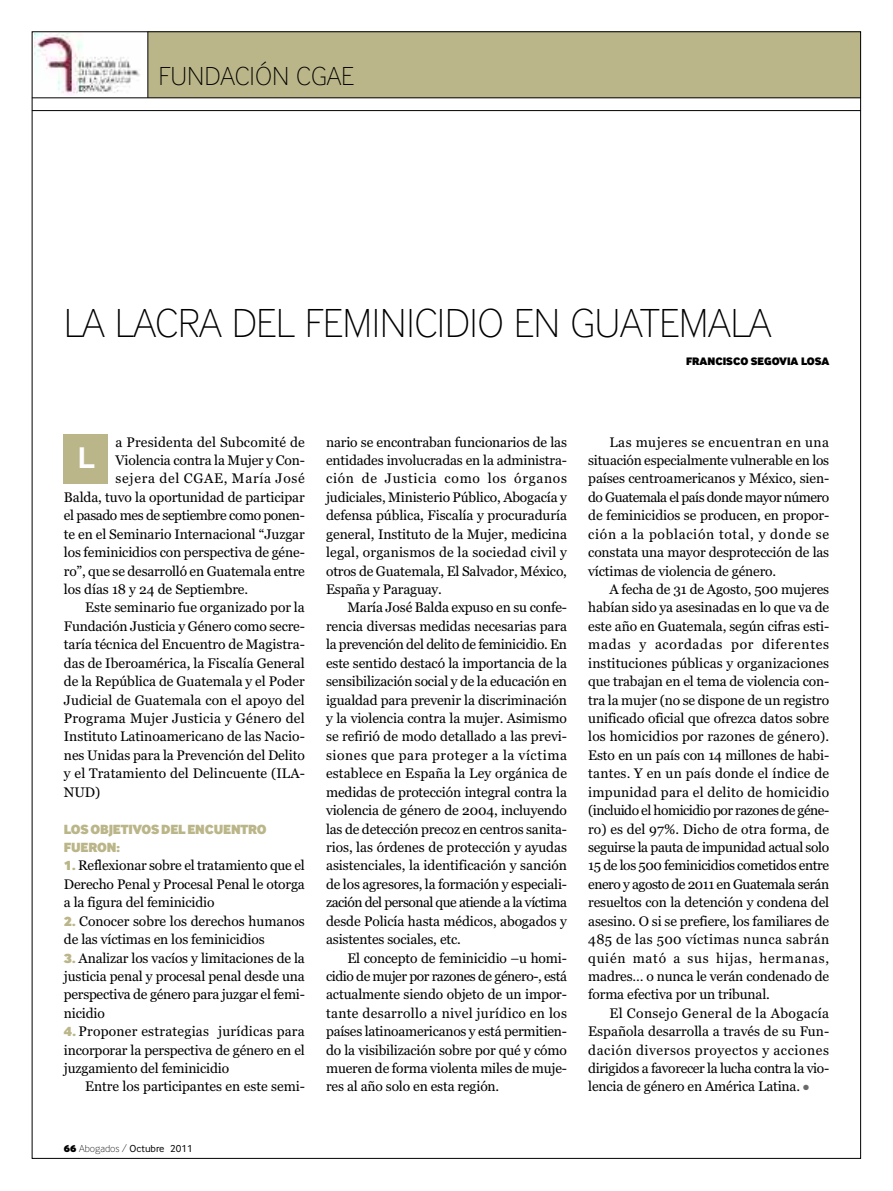
<style>
.page{position:relative;width:893px;height:1191px;background:#fff}
.page>*{position:absolute;margin:0;border:0;box-sizing:border-box;transform-origin:0 0}
.t1{font:42px "Inter Face Da Ma Th";letter-spacing:-.01em;color:#000}
.t2{font:700 31.05px "Inter Face Da Ma";color:#fff}
.t3{font:27px "Inter Face Da Ma Th";color:#000}
.t4{font:13.8px/18.5px "Georgia";letter-spacing:-.01em;color:#000;text-align:justify}
.t5{font:13.8px "Georgia";letter-spacing:-.03em;color:#000}
.t6{font:13.8px "Georgia";letter-spacing:.02em;color:#000}
.t7{font:700 13.8px/18.5px "Inter Face Da Ma Th";letter-spacing:-.01em;color:#bbb689}
.t8{font:13.8px "Georgia";letter-spacing:.015em;color:#000}
.t9{font:13.8px "Georgia";letter-spacing:.05em;color:#000}
.t10{font:700 11.25px "Inter Face Da Ma Th";color:#000}
.t11{font:10.5px "Inter Face Da Ma";color:#000}
.s1{font-family:"Inter Face Da Ma Th";font-weight:700;color:#bbb689}
.s2{font-family:"Inter Face Da Ma Th";font-weight:700}
.s3{font-family:"Inter Face Da Ma Th"}
.s4{color:#6b6b6b}
</style>
<div class="page">
<div style="left:148px;top:32px;width:713px;height:66px;background:#bbb689"></div>
<img style="left:35px;top:34px;width:105px;height:61px">
<hr style="left:148px;top:32px;width:1px;height:66px;background:#000">
<hr style="left:32px;top:98px;width:829px;height:1px;background:#000">
<hr style="left:32px;top:110px;width:829px;height:1px;background:#000">
<div style="left:64px;top:434px;width:44px;height:49px;background:#bbb689"></div>
<h3 class="t3" style="left:159px;top:67px;width:197px">FUNDACIÓN CGAE</h3>
<h1 class="t1" style="left:64px;top:308px;width:709px">LA LACRA DEL FEMINICIDIO EN GUATEMALA</h1>
<p class="t10" style="left:686px;top:358px;width:145px">FRANCISCO SEGOVIA LOSA</p>
<p class="t8" style="left:116px;top:434px;width:191px">a Presidenta del Subcomité de</p>
<p class="t4" style="left:116px;top:451px;width:191px">Violencia contra la Mujer y Con-</p>
<p class="t9" style="left:116px;top:471px;width:191px">sejera del CGAE, María José</p>
<p class="t4" style="left:64px;top:488px;width:242px">Balda, tuvo la oportunidad de participar</p>
<p class="t5" style="left:64px;top:507px;width:242px">el pasado mes de septiembre como ponen-</p>
<p class="t4" style="left:64px;top:524px;width:242px">te en el Seminario Internacional “Juzgar</p>
<p class="t4" style="left:64px;top:543px;width:242px">los feminicidios con perspectiva de géne-</p>
<p class="t4" style="left:64px;top:561px;width:242px">ro”, que se desarrolló en Guatemala entre</p>
<p class="t4" style="left:64px;top:580px;width:186px">los días 18 y 24 de Septiembre.</p>
<p class="t4" style="left:85px;top:598px;width:221px">Este seminario fue organizado por la</p>
<p class="t4" style="left:64px;top:617px;width:242px">Fundación Justicia y Género como secre-</p>
<p class="t4" style="left:64px;top:635px;width:242px">taría técnica del Encuentro de Magistra-</p>
<p class="t4" style="left:64px;top:653px;width:242px">das de Iberoamérica, la Fiscalía General</p>
<p class="t4" style="left:64px;top:672px;width:242px">de la República de Guatemala y el Poder</p>
<p class="t4" style="left:64px;top:690px;width:242px">Judicial de Guatemala con el apoyo del</p>
<p class="t6" style="left:64px;top:710px;width:242px">Programa Mujer Justicia y Género del</p>
<p class="t4" style="left:64px;top:727px;width:242px">Instituto Latinoamericano de las Nacio-</p>
<p class="t4" style="left:64px;top:745px;width:242px">nes Unidas para la Prevención del Delito</p>
<p class="t4" style="left:64px;top:764px;width:242px">y el Tratamiento del Delincuente (ILA-</p>
<p class="t4" style="left:64px;top:782px;width:38px">NUD)</p>
<p class="t7" style="left:64px;top:821px;width:204px">LOSOBJETIVOSDELENCUENTRO<br>FUERON:</p>
<p class="t4" style="left:64px;top:856px;width:242px"><span class="s1">1.</span> Reflexionar sobre el tratamiento que el Derecho Penal y Procesal Penal le otorga a la figura del feminicidio</p>
<p class="t4" style="left:64px;top:911px;width:242px"><span class="s1">2.</span> Conocer sobre los derechos humanos de las víctimas en los feminicidios</p>
<p class="t4" style="left:64px;top:948px;width:242px"><span class="s1">3.</span> Analizar los vacíos y limitaciones de la justicia penal y procesal penal desde una perspectiva de género para juzgar el femi&shy;nicidio</p>
<p class="t4" style="left:64px;top:1022px;width:242px"><span class="s1">4.</span> Proponer estrategias jurídicas para incorporar la perspectiva de género en el juzgamiento del feminicidio</p>
<p class="t4" style="left:85px;top:1077px;width:221px">Entre los participantes en este semi-</p>
<h2 class="t2" style="left:77px;top:445px;width:19px">L</h2>
<p class="t11" style="left:64px;top:1145px;width:130px"><span class="s2">66</span> <span class="s3">Abogados /</span> Octubre 2011</p>
<p class="t4" style="left:326px;top:432px;width:242px">nario se encontraban funcionarios de las entidades involucradas en la administra&shy;ción de Justicia como los órganos judiciales, Ministerio Público, Abogacía y defensa pública, Fiscalía y procuraduría general, Instituto de la Mujer, medicina legal, organismos de la sociedad civil y otros de Guatemala, El Salvador, México, España y Paraguay.</p>
<p class="t4" style="left:326px;top:598px;width:242px;text-indent:21px">María José Balda expuso en su confe&shy;rencia diversas medidas necesarias para la prevención del delito de feminicidio. En este sentido destacó la importancia de la sensibilización social y de la educación en igualdad para prevenir la discriminación y la violencia contra la mujer. Asimismo se refirió de modo detallado a las previ&shy;siones que para proteger a la víctima establece en España la Ley orgánica de medidas de protección integral contra la violencia de género de 2004, incluyendo las de detección precoz en centros sanita&shy;rios, las órdenes de protección y ayudas asistenciales, la identificación y sanción de los agresores, la formación y especiali&shy;zación del personal que atiende a la víctima desde Policía hasta médicos, abogados y asistentes sociales, etc.</p>
<p class="t4" style="left:326px;top:948px;width:242px;text-indent:21px">El concepto de feminicidio –u homi&shy;cidio de mujer por razones de género-, está actualmente siendo objeto de un impor&shy;tante desarrollo a nivel jurídico en los países latinoamericanos y está permitien&shy;do la visibilización sobre por qué y cómo mueren de forma violenta miles de muje&shy;res al año solo en esta región.</p>
<p class="t4" style="left:588px;top:432px;width:242px;text-indent:21px">Las mujeres se encuentran en una situación especialmente vulnerable en los países centroamericanos y México, sien&shy;do Guatemala el país donde mayor número de feminicidios se producen, en propor&shy;ción a la población total, y donde se constata una mayor desprotección de las víctimas de violencia de género.</p>
<p class="t4" style="left:588px;top:580px;width:242px;text-indent:21px">A fecha de 31 de Agosto, 500 mujeres habían sido ya asesinadas en lo que va de este año en Guatemala, según cifras esti&shy;madas y acordadas por diferentes instituciones públicas y organizaciones que trabajan en el tema de violencia con&shy;tra la mujer (no se dispone de un registro unificado oficial que ofrezca datos sobre los homicidios por razones de género).<br>Esto en un país con 14 millones de habi&shy;tantes. Y en un país donde el índice de impunidad para el delito de homicidio (incluido el homicidio por razones de géne&shy;ro) es del 97%. Dicho de otra forma, de seguirse la pauta de impunidad actual solo 15 de los 500 feminicidios cometidos entre enero y agosto de 2011 en Guatemala serán resueltos con la detención y condena del asesino. O si se prefiere, los familiares de 485 de las 500 víctimas nunca sabrán quién mató a sus hijas, hermanas, madres… o nunca le verán condenado de forma efectiva por un tribunal.</p>
<p class="t4" style="left:588px;top:1003px;width:242px;text-indent:21px">El Consejo General de la Abogacía Española desarrolla a través de su Fun&shy;dación diversos proyectos y acciones dirigidos a favorecer la lucha contra la vio&shy;lencia de género en América Latina. <span class="s4">●</span></p>
</div>
